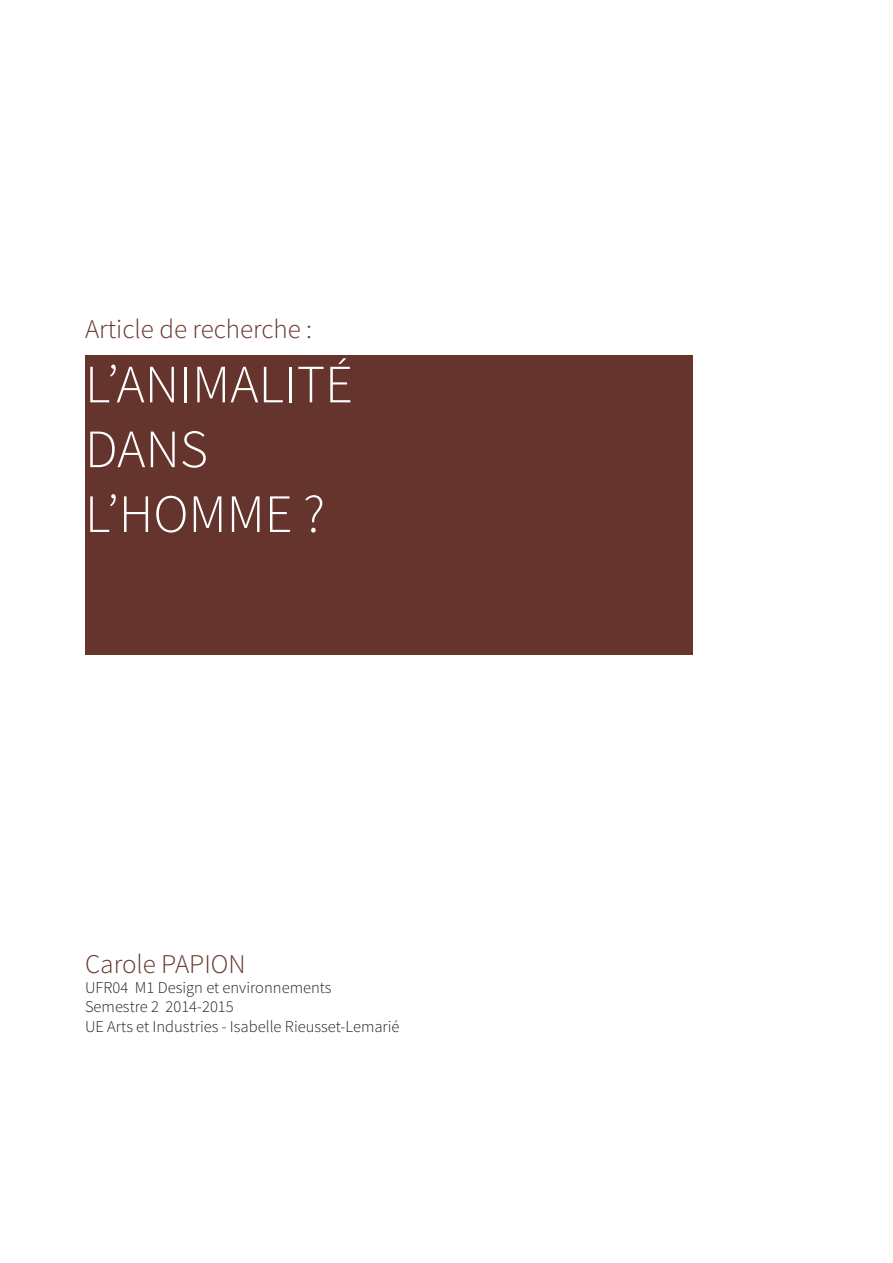
<style>
.page{position:relative;width:893px;height:1263px;background:#fff}
.page>*{position:absolute;margin:0;border:0;box-sizing:border-box;transform-origin:0 0}
.t1{font:300 54px/64.8px "Source Sans Pro";color:#fff}
.t2{font:300 27px "Source Sans Pro";color:#65342c}
.t3{font:300 16.5px/19.8px "Source Sans Pro";color:#231f20}
</style>
<div class="page">
<div style="left:86px;top:356px;width:607px;height:299px;background:#65342c"></div>
<h2 class="t2" style="left:85px;top:312px;width:229px">Article de recherche :</h2>
<h1 class="t1" style="left:85px;top:352px;width:269px">L’ANIMALITÉ<br>DANS<br>L’HOMME ?</h1>
<h2 class="t2" style="left:85px;top:947px;width:162px">Carole PAPION</h2>
<p class="t3" style="left:85px;top:977px;width:316px">UFR04 M1 Design et environnements<br>Semestre 2 2014-2015<br>UE Arts et Industries - Isabelle Rieusset-Lemarié</p>
</div>
